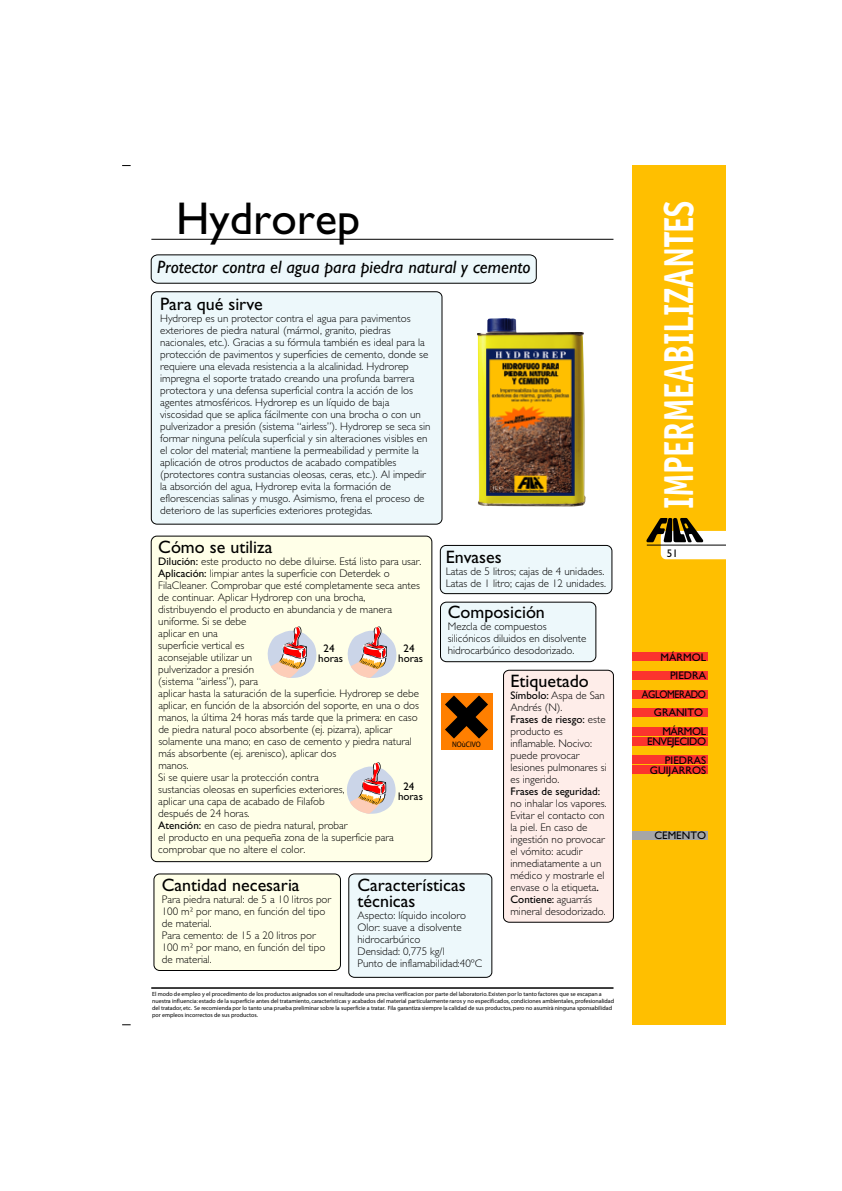
<style>
.page{position:relative;width:842px;height:1191px;background:#fff}
.page>*{position:absolute;margin:0;border:0;box-sizing:border-box;transform-origin:0 0}
.t1{font:46px "Gill Sans";color:#000}
.t2{font:700 42px "Officina Sans";letter-spacing:-.01em;color:#fff;scale:.8 1}
.t3{font:18px/16px "Gill Sans";color:#000}
.t4{font:italic 18px "Gill Sans";color:#000}
.t5{font:300 11px/12px "Gill Sans";color:#000}
.t6{font:11px/18.6px "Gill Sans";color:#000;text-align:center}
.t7{font:11px/18.6px "Gill Sans";letter-spacing:-.035em;color:#000;text-align:right}
.t8{font:8px "Myriad";color:#000;scale:.9 1}
.t9{font:6px/7px "Myriad";color:#000}
.s1{font-weight:400}
.s2{font-family:"Myriad";font-weight:400}
</style>
<div class="page">
<svg style="left:151px;top:255px;width:385px;height:28px;background:#e6f1f4"></svg>
<div style="left:440px;top:545px;width:172px;height:49px;background:#edf8fb;border:1px solid #000;border-radius:6px"></div>
<div style="left:151px;top:536px;width:281px;height:325px;background:#ffffe8;border:1px solid #000;border-radius:6px"></div>
<div style="left:503px;top:670px;width:110px;height:252px;background:#feede9;border:1px solid #000;border-radius:6px"></div>
<div style="left:154px;top:874px;width:187px;height:96px;background:#ffffe8;border:1px solid #000;border-radius:6px"></div>
<div style="left:151px;top:292px;width:291px;height:232px;background:#edf8fb;border:1px solid #000;border-radius:6px"></div>
<div style="left:440px;top:602px;width:156px;height:60px;background:#edf8fb;border:1px solid #000;border-radius:6px"></div>
<div style="left:348px;top:873px;width:144px;height:104px;background:#edf8fb"></div>
<div style="left:632px;top:165px;width:94px;height:859px;background:#ffbf00"></div>
<svg style="left:347px;top:762px;width:49px;height:52px"></svg>
<svg style="left:267px;top:626px;width:50px;height:52px"></svg>
<svg style="left:347px;top:626px;width:50px;height:52px"></svg>
<div style="left:441px;top:693px;width:51px;height:56px;background:#ff7f00"></div>
<svg style="left:445px;top:695px;width:43px;height:43px"></svg>
<hr style="left:151px;top:239px;width:462px;height:1px;background:#000">
<svg style="left:646px;top:517px;width:80px;height:42px"></svg>
<hr style="left:647px;top:545px;width:79px;height:1px;background:#000">
<div style="left:632px;top:652px;width:75px;height:9px;background:#fb342e"></div>
<div style="left:632px;top:671px;width:75px;height:9px;background:#fb342e"></div>
<div style="left:632px;top:690px;width:75px;height:8px;background:#fb342e"></div>
<div style="left:632px;top:708px;width:75px;height:9px;background:#fb342e"></div>
<div style="left:632px;top:727px;width:75px;height:8px;background:#fb342e"></div>
<div style="left:632px;top:737px;width:75px;height:8px;background:#fb342e"></div>
<div style="left:632px;top:755px;width:75px;height:9px;background:#fb342e"></div>
<div style="left:632px;top:765px;width:75px;height:9px;background:#fb342e"></div>
<div style="left:632px;top:831px;width:75px;height:9px;background:#a6a6a6"></div>
<img style="left:477px;top:318px;width:109px;height:188px">
<hr style="left:151px;top:987px;width:462px;height:1px;background:#000">
<h1 class="t1" style="left:176px;top:192px;width:186px">Hydrorep</h1>
<h3 class="t4" style="left:157px;top:256px;width:375px">Protector contra el agua para piedra natural y cemento</h3>
<h3 class="t3" style="left:160px;top:296px;width:104px">Para qué sirve</h3>
<p class="t5" style="left:160px;top:312px;width:272px">Hydrorep es un protector contra el agua para pavimentos exteriores de piedra natural (mármol, granito, piedras nacionales, etc.). Gracias a su fórmula también es ideal para la protección de pavimentos y superficies de cemento, donde se requiere una elevada resistencia a la alcalinidad. Hydrorep impregna el soporte tratado creando una profunda barrera protectora y una defensa superficial contra la acción de los agentes atmosféricos. Hydrorep es un líquido de baja viscosidad que se aplica fácilmente con una brocha o con un pulverizador a presión (sistema “airless”). Hydrorep se seca sin formar ninguna película superficial y sin alteraciones visibles en el color del material; mantiene la permeabilidad y permite la aplicación de otros productos de acabado compatibles (protectores contra sustancias oleosas, ceras, etc.). Al impedir la absorción del agua, Hydrorep evita la formación de eflorescencias salinas y musgo. Asimismo, frena el proceso de deterioro de las superficies exteriores protegidas.</p>
<h3 class="t3" style="left:158px;top:539px;width:116px">Cómo se utiliza</h3>
<p class="t5" style="left:158px;top:555px;width:265px"><span class="s1">Dilución:</span> este producto no debe diluirse. Está listo para usar.<br><span class="s1">Aplicación:</span> limpiar antes la superficie con Deterdek o FilaCleaner. Comprobar que esté completamente seca antes de continuar. Aplicar Hydrorep con una brocha, distribuyendo el producto en abundancia y de manera uniforme. Si se debe<br>aplicar en una<br>superficie vertical es<br>aconsejable utilizar un<br>pulverizador a presión<br>(sistema “airless”), para<br>aplicar hasta la saturación de la superficie. Hydrorep se debe aplicar, en función de la absorción del soporte, en una o dos manos, la última 24 horas más tarde que la primera: en caso de piedra natural poco absorbente (ej. pizarra), aplicar solamente una mano; en caso de cemento y piedra natural más absorbente (ej. arenisco), aplicar dos<br>manos.<br>Si se quiere usar la protección contra<br>sustancias oleosas en superficies exteriores,<br>aplicar una capa de acabado de Filafob<br>después de 24 horas.<br><span class="s1">Atención:</span> en caso de piedra natural, probar<br>el producto en una pequeña zona de la superficie para comprobar que no altere el color.</p>
<h3 class="t3" style="left:446px;top:549px;width:58px">Envases</h3>
<p class="t5" style="left:446px;top:565px;width:162px">Latas de 5 litros; cajas de 4 unidades.<br>Latas de 1 litro; cajas de 12 unidades.</p>
<h3 class="t3" style="left:448px;top:604px;width:99px">Composición</h3>
<p class="t5" style="left:448px;top:620px;width:140px">Mezcla de compuestos silicónicos diluidos en disolvente hidrocarbúrico desodorizado.</p>
<h3 class="t3" style="left:510px;top:673px;width:80px">Etiquetado</h3>
<p class="t5" style="left:510px;top:689px;width:98px"><span class="s1">Símbolo:</span> Aspa de San<br>Andrés (N).<br><span class="s1">Frases de riesgo:</span> este producto es inflamable. Nocivo: puede provocar lesiones pulmonares si es ingerido.</p>
<p class="t6" style="left:510px;top:782px;width:91px">Frases de seguridad:</p>
<p class="t5" style="left:510px;top:797px;width:98px">no inhalar los vapores.<br>Evitar el contacto con la piel. En caso de ingestión no provocar el vómito: acudir inmediatamente a un médico y mostrarle el envase o la etiqueta<span class="s2">.<br></span><span class="s1">Contiene:</span> aguarrás mineral desodorizado.</p>
<p class="t6" style="left:318px;top:643px;width:26px;line-height:10px">24 horas</p>
<p class="t6" style="left:398px;top:643px;width:26px;line-height:10px">24 horas</p>
<p class="t8" style="left:452px;top:740px;width:33px">NOùCIVO</p>
<p class="t6" style="left:398px;top:781px;width:26px;line-height:10px">24 horas</p>
<h3 class="t3" style="left:162px;top:877px;width:139px">Cantidad necesaria</h3>
<p class="t5" style="left:162px;top:893px;width:171px">Para piedra natural: de 5 a 10 litros por<br>100 m² por mano, en función del tipo de material.<br>Para cemento: de 15 a 20 litros por<br>100 m² por mano, en función del tipo de material.</p>
<h3 class="t3" style="left:357px;top:877px;width:110px">Características técnicas</h3>
<p class="t5" style="left:357px;top:910px;width:126px">Aspecto: líquido incoloro<br>Olor: suave a disolvente hidrocarbúrico<br>Densidad: 0,775 kg/l<br>Punto de inflamabilidad:40ºC</p>
<p class="t9" style="left:152px;top:991px;width:464px">El modo de empleo y el procedimento de los productos asignados son el resultadode una precisa verificacion por parte del laboratorio. Existen por lo tanto factores que se escapan a nuestra influencia: estado de la superficie antes del tratamiento, caracterìsticas y acabados del material particularmente raros y no especificados, condiciones ambientales, profesionalidad del tratador, etc. Se recomienda por lo tanto una prueba preliminar sobre la superficie a tratar. Fila garantiza siempre la calidad de sus productos, pero no asumirà ninguna sponsabilidad por empleos incorrectos de sus productos.</p>
<h2 class="t2" style="left:652px;top:509px;width:387px;rotate:-90deg">IMPERMEABILIZANTES</h2>
<p class="t6" style="left:667px;top:544px;width:12px">51</p>
<p class="t6" style="left:642px;top:647px;width:66px;text-align:right">MÁRMOL<br>PIEDRA<br>AGLOMERADO<br>GRANITO<br>MÁRMOL</p>
<p class="t7" style="left:647px;top:732px;width:60px">ENVEJECIDO<br>PIEDRAS</p>
<p class="t6" style="left:650px;top:760px;width:58px">GUIJARROS</p>
<p class="t6" style="left:654px;top:826px;width:53px">CEMENTO</p>
</div>
